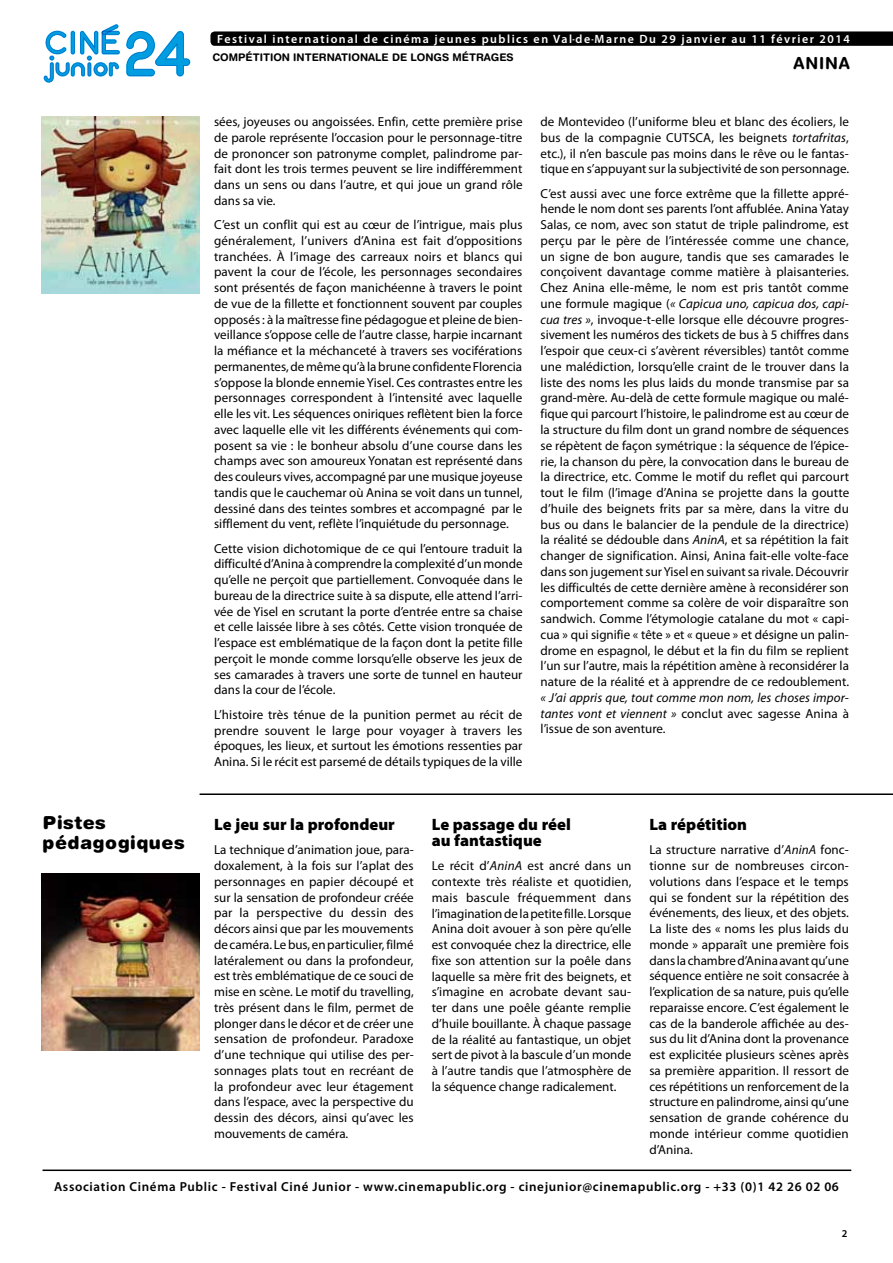
<style>
.page{position:relative;width:893px;height:1263px;background:#fff}
.page>*{position:absolute;margin:0;border:0;box-sizing:border-box;transform-origin:0 0}
.t1{font:900 18px/19.5px "Helvetica Rounded";letter-spacing:.03em;color:#000}
.t2{font:900 16.5px/16px "Myriad Pro";color:#000}
.t3{font:700 16.5px "Helvetica Rounded";letter-spacing:.05em;color:#000}
.t4{font:13.05px/15.8px "Myriad Pro";color:#000;text-align:justify}
.t5{font:italic 13.05px/15.8px "Myriad Pro";letter-spacing:.005em;color:#000;text-align:justify}
.t6{font:600 13.05px "Myriad Pro";letter-spacing:.05em;color:#000}
.t7{font:600 12px "Myriad Pro";letter-spacing:.125em;color:#fff}
.t8{font:700 10.5px "Helvetica Rounded";color:#000}
.t9{font:600 10.5px "Myriad Pro";color:#000}
.s1{font-style:italic}
.s2{font-style:normal}
</style>
<div class="page">
<svg style="left:126px;top:31px;width:64px;height:45px"></svg>
<svg style="left:44px;top:24px;width:76px;height:58px"></svg>
<hr style="left:43px;top:1169px;width:808px;height:2px;background:#000">
<hr style="left:200px;top:793px;width:693px;height:2px;background:#000">
<svg style="left:210px;top:31px;width:683px;height:15px;background:#0b0b0b"></svg>
<img style="left:41px;top:116px;width:159px;height:177px">
<img style="left:41px;top:873px;width:159px;height:177px">
<p class="t7" style="left:217px;top:31px;width:634px">Festival international de cinéma jeunes publics en Val-de-Marne Du 29 janvier au 11 février 2014</p>
<h1 class="t1" style="left:43px;top:813px;width:144px">Pistes pédagogiques</h1>
<p class="t8" style="left:213px;top:51px;width:303px">COMPÉTITION INTERNATIONALE DE LONGS MÉTRAGES</p>
<p class="t3" style="left:793px;top:53px;width:58px">ANINA</p>
<p class="t4" style="left:214px;top:114px;width:310px">sées, joyeuses ou angoissées. Enfin, cette première prise de parole représente l’occasion pour le personnage-titre de prononcer son patronyme complet, palindrome par&shy;fait dont les trois termes peuvent se lire indifféremment dans un sens ou dans l’autre, et qui joue un grand rôle dans sa vie.</p>
<p class="t4" style="left:214px;top:217px;width:310px">C’est un conflit qui est au cœur de l’intrigue, mais plus généralement, l’univers d’Anina est fait d’oppositions tranchées. À l’image des carreaux noirs et blancs qui pavent la cour de l’école, les personnages secondaires sont présentés de façon manichéenne à travers le point de vue de la fillette et fonctionnent souvent par couples opposés : à la maîtresse fine pédagogue et pleine de bien&shy;veillance s’oppose celle de l’autre classe, harpie incarnant la méfiance et la méchanceté à travers ses vociférations permanentes, de même qu’à la brune confidente Florencia s’oppose la blonde ennemie Yisel. Ces contrastes entre les personnages correspondent à l’intensité avec laquelle elle les vit. Les séquences oniriques reflètent bien la force avec laquelle elle vit les différents événements qui com&shy;posent sa vie : le bonheur absolu d’une course dans les champs avec son amoureux Yonatan est représenté dans des couleurs vives, accompagné par une musique joyeuse tandis que le cauchemar où Anina se voit dans un tunnel, dessiné dans des teintes sombres et accompagné par le sifflement du vent, reflète l’inquiétude du personnage.</p>
<p class="t4" style="left:214px;top:540px;width:310px">Cette vision dichotomique de ce qui l’entoure traduit la difficulté d’Anina à comprendre la complexité d’un monde qu’elle ne perçoit que partiellement. Convoquée dans le bureau de la directrice suite à sa dispute, elle attend l’arri&shy;vée de Yisel en scrutant la porte d’entrée entre sa chaise et celle laissée libre à ses côtés. Cette vision tronquée de l’espace est emblématique de la façon dont la petite fille perçoit le monde comme lorsqu’elle observe les jeux de ses camarades à travers une sorte de tunnel en hauteur dans la cour de l’école.</p>
<p class="t4" style="left:214px;top:706px;width:310px">L’histoire très ténue de la punition permet au récit de prendre souvent le large pour voyager à travers les époques, les lieux, et surtout les émotions ressenties par Anina. Si le récit est parsemé de détails typiques de la ville</p>
<p class="t4" style="left:540px;top:114px;width:310px">de Montevideo (l’uniforme bleu et blanc des écoliers, le bus de la compagnie CUTSCA, les beignets <span class="s1">tortafritas</span>, etc.), il n’en bascule pas moins dans le rêve ou le fantas&shy;tique en s’appuyant sur la subjectivité de son personnage.</p>
<p class="t4" style="left:540px;top:185px;width:310px">C’est aussi avec une force extrême que la fillette appré&shy;hende le nom dont ses parents l’ont affublée. Anina Yatay Salas, ce nom, avec son statut de triple palindrome, est perçu par le père de l’intéressée comme une chance, un signe de bon augure, tandis que ses camarades le conçoivent davantage comme matière à plaisanteries.<br>Chez Anina elle-même, le nom est pris tantôt comme une formule magique (<span class="s1">« Capicua uno, capicua dos, capi&shy;cua tres »</span>, invoque-t-elle lorsque elle découvre progres&shy;sivement les numéros des tickets de bus à 5 chiffres dans l’espoir que ceux-ci s’avèrent réversibles) tantôt comme une malédiction, lorsqu’elle craint de le trouver dans la liste des noms les plus laids du monde transmise par sa grand-mère. Au-delà de cette formule magique ou malé&shy;fique qui parcourt l’histoire, le palindrome est au cœur de la structure du film dont un grand nombre de séquences se répètent de façon symétrique : la séquence de l’épice&shy;rie, la chanson du père, la convocation dans le bureau de la directrice, etc. Comme le motif du reflet qui parcourt tout le film (l’image d’Anina se projette dans la goutte d’huile des beignets frits par sa mère, dans la vitre du bus ou dans le balancier de la pendule de la directrice) la réalité se dédouble dans <span class="s1">AninA</span>, et sa répétition la fait changer de signification. Ainsi, Anina fait-elle volte-face dans son jugement sur Yisel en suivant sa rivale. Découvrir les difficultés de cette dernière amène à reconsidérer son comportement comme sa colère de voir disparaître son sandwich. Comme l’étymologie catalane du mot « capi&shy;cua » qui signifie « tête » et « queue » et désigne un palin&shy;drome en espagnol, le début et la fin du film se replient l’un sur l’autre, mais la répétition amène à reconsidérer la nature de la réalité et à apprendre de ce redoublement.</p>
<p class="t5" style="left:540px;top:689px;width:310px">« J’ai appris que, tout comme mon nom, les choses impor&shy;tantes vont et viennent » <span class="s2">conclut avec sagesse Anina à l’issue de son aventure.</span></p>
<p class="t2" style="left:214px;top:816px;width:182px">Le jeu sur la profondeur</p>
<p class="t4" style="left:214px;top:842px;width:201px">La technique d’animation joue, para&shy;doxalement, à la fois sur l’aplat des personnages en papier découpé et sur la sensation de profondeur créée par la perspective du dessin des décors ainsi que par les mouvements de caméra. Le bus, en particulier, filmé latéralement ou dans la profondeur, est très emblématique de ce souci de mise en scène. Le motif du travelling, très présent dans le film, permet de plonger dans le décor et de créer une sensation de profondeur. Paradoxe d’une technique qui utilise des per&shy;sonnages plats tout en recréant de la profondeur avec leur étagement dans l’espace, avec la perspective du dessin des décors, ainsi qu’avec les mouvements de caméra.</p>
<p class="t2" style="left:432px;top:816px;width:141px">Le passage du réel au fantastique</p>
<p class="t4" style="left:432px;top:858px;width:201px">Le récit d’<span class="s1">AninA</span> est ancré dans un contexte très réaliste et quotidien, mais bascule fréquemment dans l’imagination de la petite fille. Lorsque Anina doit avouer à son père qu’elle est convoquée chez la directrice, elle fixe son attention sur la poêle dans laquelle sa mère frit des beignets, et s’imagine en acrobate devant sau&shy;ter dans une poêle géante remplie d’huile bouillante. À chaque passage de la réalité au fantastique, un objet sert de pivot à la bascule d’un monde à l’autre tandis que l’atmosphère de la séquence change radicalement.</p>
<p class="t2" style="left:649px;top:816px;width:99px">La répétition</p>
<p class="t4" style="left:649px;top:842px;width:201px">La structure narrative d’<span class="s1">AninA</span> fonc&shy;tionne sur de nombreuses circon&shy;volutions dans l’espace et le temps qui se fondent sur la répétition des événements, des lieux, et des objets.<br>La liste des « noms les plus laids du monde » apparaît une première fois dans la chambre d’Anina avant qu’une séquence entière ne soit consacrée à l’explication de sa nature, puis qu’elle reparaisse encore. C’est également le cas de la banderole affichée au des&shy;sus du lit d’Anina dont la provenance est explicitée plusieurs scènes après sa première apparition. Il ressort de ces répétitions un renforcement de la structure en palindrome, ainsi qu’une sensation de grande cohérence du monde intérieur comme quotidien d’Anina.</p>
<p class="t6" style="left:54px;top:1178px;width:786px">Association Cinéma Public - Festival Ciné Junior - www.cinemapublic.org - cinejunior@cinemapublic.org - +33 (0)1 42 26 02 06</p>
<p class="t9" style="left:842px;top:1227px;width:7px">2</p>
</div>
